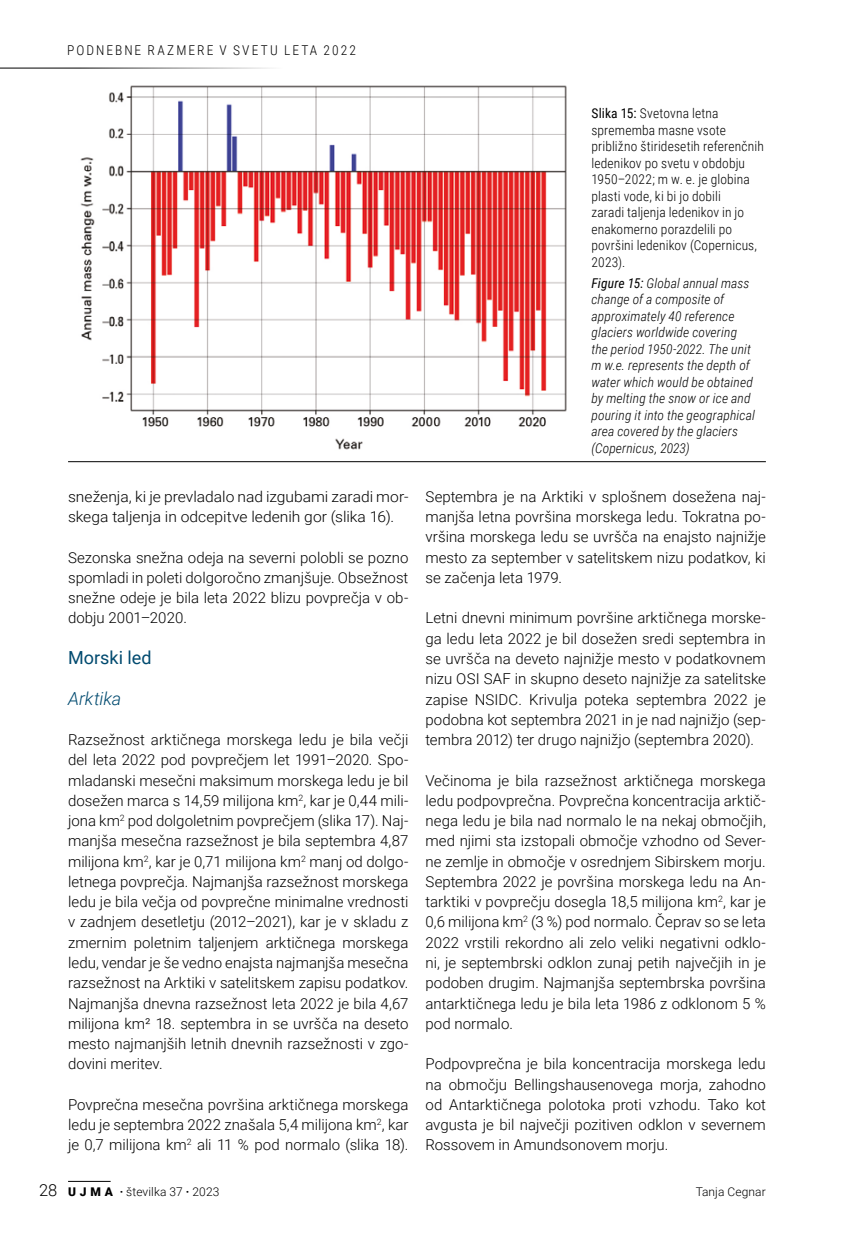
<style>
.page{position:relative;width:851px;height:1234px;background:#fff}
.page>*{position:absolute;margin:0;border:0;box-sizing:border-box;transform-origin:0 0}
._02_Podnaslov_Mo_cop{font:18px "Roboto";color:#004a6f}
._03_Podnaslovcek{font:italic 300 18px "Roboto";letter-spacing:-.005em;color:#004a6f}
._00_normal_10pt_SLO{font:300 15px/20.2px "Roboto";color:#000;text-align:justify}
._00_normal_10pt_SLO-2{font:300 15px/20.2px "Roboto";color:#000;scale:1.04 1}
._06_podpis_pod_sliko{font:italic 300 13.5px/16.5px "Roboto Condensed";letter-spacing:.01em;color:#000}
._06_podpis_pod_sliko-2{font:300 13.5px/16.5px "Roboto Condensed";letter-spacing:.01em;color:#000}
._06_podpis_pod_sliko-3{font:300 13.5px "Roboto Condensed";letter-spacing:.155em;color:#000}
.t1{font:300 12px "Roboto";letter-spacing:.01em;color:#000}
.s1{font-size:16.5px}
.s2{font-weight:900}
.s3{font-weight:700}
.s4{font-weight:400}
</style>
<div class="page">
<hr style="left:68px;top:461px;width:697px;height:1px;background:#000">
<img style="left:80px;top:85px;width:487px;height:365px">
<hr style="left:0;top:68px;width:285px;height:1px;background:#000">
<hr style="left:68px;top:1180px;width:43px;height:1px;background:#000">
<p class="_06_podpis_pod_sliko-3" style="left:67px;top:41px;width:290px">PODNEBNE RAZMERE V SVETU LETA 2022</p>
<p class="_00_normal_10pt_SLO-2" style="left:68px;top:486px;width:329px">sneženja, ki je prevladalo nad izgubami zaradi mor&shy;skega taljenja in odcepitve ledenih gor (slika 16).</p>
<p class="_00_normal_10pt_SLO" style="left:68px;top:546px;width:342px">Sezonska snežna odeja na severni polobli se pozno spomladi in poleti dolgoročno zmanjšuje. Obsežnost snežne odeje je bila leta 2022 blizu povprečja v ob&shy;dobju 2001–2020.</p>
<p class="_02_Podnaslov_Mo_cop" style="left:68px;top:645px;width:85px">Morski led</p>
<p class="_03_Podnaslovcek" style="left:68px;top:685px;width:55px">Arktika</p>
<p class="_00_normal_10pt_SLO" style="left:68px;top:729px;width:342px">Razsežnost arktičnega morskega ledu je bila večji del leta 2022 pod povprečjem let 1991–2020. Spo&shy;mladanski mesečni maksimum morskega ledu je bil dosežen marca s 14,59 milijona km<sup>2</sup>, kar je 0,44 mili&shy;jona km<sup>2</sup> pod dolgoletnim povprečjem (slika 17). Naj&shy;manjša mesečna razsežnost je bila septembra 4,87 milijona km<sup>2</sup>, kar je 0,71 milijona km<sup>2</sup> manj od dolgo&shy;letnega povprečja. Najmanjša razsežnost morskega ledu je bila večja od povprečne minimalne vrednosti v zadnjem desetletju (2012–2021), kar je v skladu z zmernim poletnim taljenjem arktičnega morskega ledu, vendar je še vedno enajsta najmanjša mesečna razsežnost na Arktiki v satelitskem zapisu podatkov.<br>Najmanjša dnevna razsežnost leta 2022 je bila 4,67 milijona km² 18. septembra in se uvršča na deseto mesto najmanjših letnih dnevnih razsežnosti v zgo&shy;dovini meritev.</p>
<p class="_00_normal_10pt_SLO" style="left:68px;top:1093px;width:342px">Povprečna mesečna površina arktičnega morskega ledu je septembra 2022 znašala 5,4 milijona km<sup>2</sup>, kar je 0,7 milijona km<sup>2</sup> ali 11 % pod normalo (slika 18).</p>
<p class="t1" style="left:39px;top:1183px;width:182px"><span class="s1">28</span> <span class="s2">U J M A</span> <span class="s3">·</span> številka 37 <span class="s3">·</span> 2023</p>
<p class="_06_podpis_pod_sliko-2" style="left:591px;top:105px;width:174px"><span class="s4">Slika 15:</span> Svetovna letna sprememba masne vsote približno štiridesetih referenčnih ledenikov po svetu v obdobju<br>1950–2022; m w. e. je globina plasti vode, ki bi jo dobili<br>zaradi taljenja ledenikov in jo enakomerno porazdelili po površini ledenikov (Copernicus,<br>2023).</p>
<p class="_06_podpis_pod_sliko" style="left:591px;top:274px;width:165px"><span class="s4">Figure 15:</span> Global annual mass change of a composite of approximately 40 reference glaciers worldwide covering the period 1950-2022. The unit m w.e. represents the depth of water which would be obtained by melting the snow or ice and pouring it into the geographical area covered by the glaciers (Copernicus, 2023)</p>
<p class="_00_normal_10pt_SLO" style="left:425px;top:486px;width:342px">Septembra je na Arktiki v splošnem dosežena naj&shy;manjša letna površina morskega ledu. Tokratna po&shy;vršina morskega ledu se uvršča na enajsto najnižje mesto za september v satelitskem nizu podatkov, ki se začenja leta 1979.</p>
<p class="_00_normal_10pt_SLO" style="left:425px;top:607px;width:342px">Letni dnevni minimum površine arktičnega morske&shy;ga ledu leta 2022 je bil dosežen sredi septembra in se uvršča na deveto najnižje mesto v podatkovnem nizu OSI SAF in skupno deseto najnižje za satelitske zapise NSIDC. Krivulja poteka septembra 2022 je podobna kot septembra 2021 in je nad najnižjo (sep&shy;tembra 2012) ter drugo najnižjo (septembra 2020).</p>
<p class="_00_normal_10pt_SLO" style="left:425px;top:769px;width:342px">Večinoma je bila razsežnost arktičnega morskega ledu podpovprečna. Povprečna koncentracija arktič&shy;nega ledu je bila nad normalo le na nekaj območjih, med njimi sta izstopali območje vzhodno od Sever&shy;ne zemlje in območje v osrednjem Sibirskem morju.<br>Septembra 2022 je površina morskega ledu na An&shy;tarktiki v povprečju dosegla 18,5 milijona km<sup>2</sup>, kar je 0,6 milijona km<sup>2</sup> (3 %) pod normalo. Čeprav so se leta 2022 vrstili rekordno ali zelo veliki negativni odklo&shy;ni, je septembrski odklon zunaj petih največjih in je podoben drugim. Najmanjša septembrska površina antarktičnega ledu je bila leta 1986 z odklonom 5 % pod normalo.</p>
<p class="_00_normal_10pt_SLO" style="left:425px;top:1053px;width:342px">Podpovprečna je bila koncentracija morskega ledu na območju Bellingshausenovega morja, zahodno od Antarktičnega polotoka proti vzhodu. Tako kot avgusta je bil največji pozitiven odklon v severnem Rossovem in Amundsonovem morju.</p>
<p class="t1" style="left:695px;top:1183px;width:72px">Tanja Cegnar</p>
</div>
